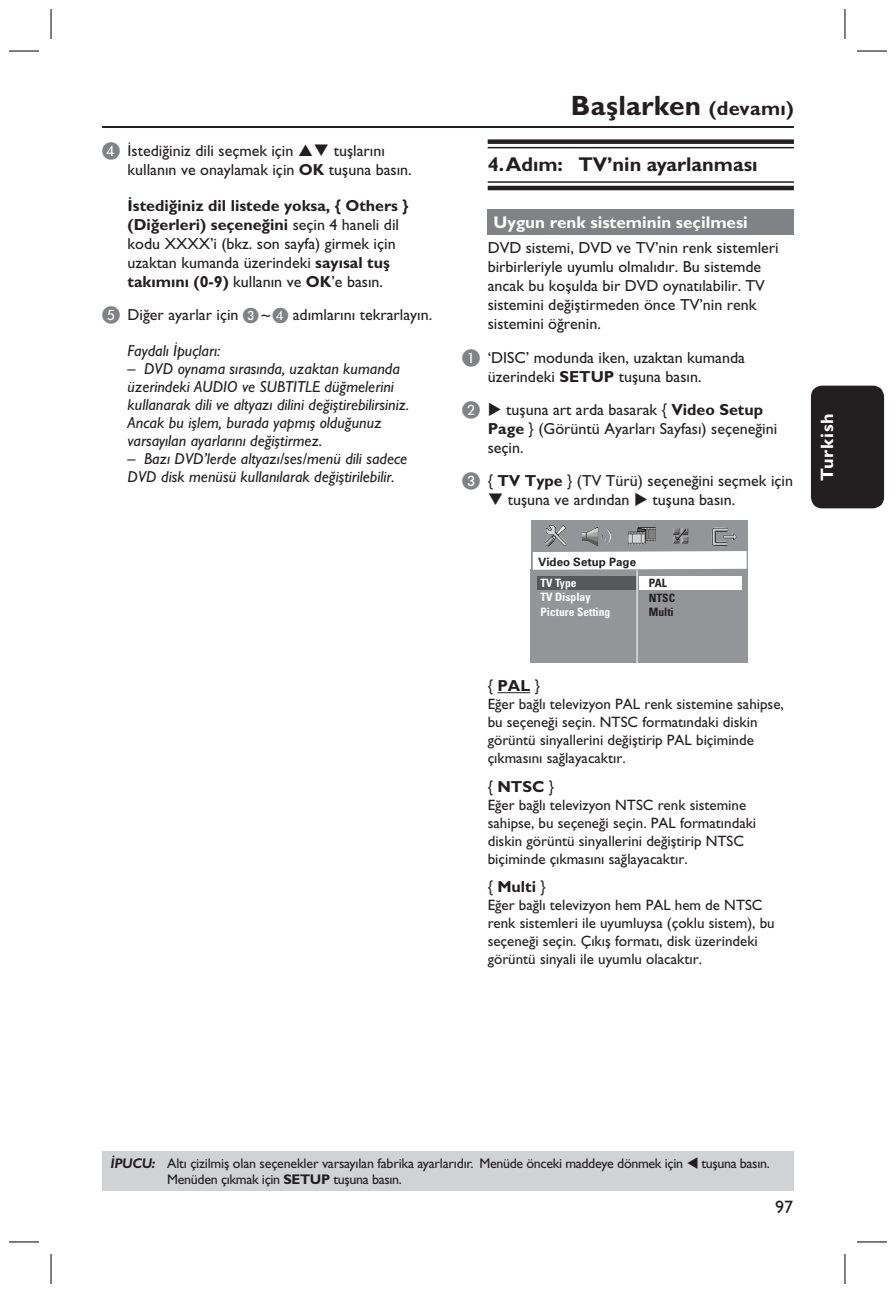
<style>
.page{position:relative;width:896px;height:1293px;background:#fff}
.page>*{position:absolute;margin:0;border:0;box-sizing:border-box;transform-origin:0 0}
.t1{font:700 28px "Gill Sans Tur";letter-spacing:.005em;color:#231f20}
.t2{font:700 20px "Gill Sans Tur";color:#231f20}
.t3{font:700 18px "Gill Sans Std";letter-spacing:.05em;color:#fff}
.t4{font:18px "Gill Sans Std";color:#231f20}
.t5{font:18px "Philips Pi Roman";color:#808285}
.t6{font:700 17px "Gill Sans Tur";color:#fff}
.t7{font:16px/19px "Gill Sans Tur";color:#231f20}
.t8{font:italic 16px/18px "Gill Sans Tur";color:#231f20}
.t9{font:700 16px "Gill Sans Tur";color:#231f20}
.t10{font:15px/18px "Gill Sans Tur";color:#231f20}
.t11{font:14px "Gill Sans Tur";letter-spacing:-.025em;color:#231f20}
.t12{font:700 condensed 11.6px/14.4px "Univers";color:#fff}
.t13{font:700 11.6px "Univers";color:#231f20}
.t14{font:700 condensed 11.6px/14.4px "Univers";color:#231f20}
.s1{font-family:"Philips Pi Roman";font-size:18px;color:#808285}
.s2{font-weight:700}
.s3{font-family:"Philips Pi Roman";color:#808285}
.s4{font-size:20px}
.s5{font-weight:400}
.s6{font-weight:700;font-style:italic}
</style>
<div class="page">
<div style="left:811px;top:386px;width:73px;height:122px;background:#231f20;border-radius:11px"></div>
<div style="left:488px;top:139px;width:306px;height:5px;background:#231f20"></div>
<hr style="left:488px;top:147px;width:306px;height:1px;background:#231f20">
<hr style="left:488px;top:181px;width:306px;height:2px;background:#231f20">
<hr style="left:488px;top:186px;width:306px;height:4px;background:#231f20">
<hr style="left:497px;top:692px;width:33px;height:1px;background:#231f20">
<div style="left:488px;top:209px;width:306px;height:25px;background:#808285"></div>
<div style="left:531px;top:520px;width:216px;height:52px;background:#939598"></div>
<div style="left:531px;top:569px;width:217px;height:93px;background:#939598"></div>
<svg style="left:533px;top:551px;width:214px;height:19px;background:#f7f7f7"></svg>
<div style="left:537px;top:577px;width:98px;height:13px;background:#57585a"></div>
<div style="left:639px;top:577px;width:103px;height:13px;background:#fff"></div>
<img style="left:545px;top:525px;width:21px;height:21px">
<img style="left:711px;top:527px;width:26px;height:19px">
<img style="left:628px;top:527px;width:28px;height:18px">
<img style="left:673px;top:528px;width:15px;height:15px">
<img style="left:582px;top:526px;width:29px;height:20px">
<hr style="left:637px;top:570px;width:1px;height:92px;background:#d1d2d4">
<hr style="left:102px;top:126px;width:692px;height:2px;background:#231f20">
<div style="left:102px;top:1151px;width:692px;height:40px;background:#d1d2d4"></div>
<hr style="left:9px;top:51px;width:30px;height:1px;background:#000">
<hr style="left:857px;top:51px;width:30px;height:1px;background:#000">
<hr style="left:9px;top:1241px;width:30px;height:1px;background:#000">
<hr style="left:857px;top:1241px;width:30px;height:1px;background:#000">
<hr style="left:51px;top:9px;width:1px;height:30px;background:#000">
<hr style="left:51px;top:1254px;width:1px;height:30px;background:#000">
<hr style="left:844px;top:9px;width:1px;height:30px;background:#000">
<hr style="left:844px;top:1254px;width:1px;height:30px;background:#000">
<p class="t7" style="left:102px;top:143px;width:193px"><span class="s1">D</span> İstediğiniz dili seçmek için</p>
<p class="t7" style="left:128px;top:143px;width:286px;text-indent:206px">tuşlarını kullanın ve onaylamak için <span class="s2">OK</span> tuşuna basın.</p>
<p class="t7" style="left:128px;top:197px;width:282px"><span class="s2">İstediğiniz dil listede yoksa, { Others } (Diğerleri) seçeneğini</span> seçin 4 haneli dil kodu XXXX’i (bkz. son sayfa) girmek için uzaktan kumanda üzerindeki <span class="s2">sayısal tuş takımını (0-9)</span> kullanın ve <span class="s2">OK</span>’e basın.</p>
<p class="t7" style="left:102px;top:307px;width:332px"><span class="s1">E</span> Diğer ayarlar için <span class="s3">C</span> ~ <span class="s3">D</span> adımlarını tekrarlayın.</p>
<p class="t8" style="left:128px;top:343px;width:94px">Faydalı İpuçları:</p>
<p class="t8" style="left:128px;top:361px;width:283px">– DVD oynama sırasında, uzaktan kumanda üzerindeki AUDIO ve SUBTITLE düğmelerini kullanarak dili ve altyazı dilini değiştirebilirsiniz.<br>Ancak bu işlem, burada yapmış olduğunuz varsayılan ayarlarını değiştirmez.</p>
<p class="t8" style="left:128px;top:451px;width:281px">– Bazı DVD’lerde altyazı/ses/menü dili sadece<br>DVD disk menüsü kullanılarak değiştirilebilir.</p>
<h1 class="t1" style="left:571px;top:95px;width:224px">Başlarken <span class="s4">(devamı)</span></h1>
<p class="t2" style="left:488px;top:157px;width:271px">4. Adım: TV’nin ayarlanması</p>
<p class="t6" style="left:493px;top:216px;width:256px">Uygun renk sisteminin seçilmesi</p>
<p class="t7" style="left:488px;top:240px;width:293px">DVD sistemi, DVD ve TV’nin renk sistemleri birbirleriyle uyumlu olmalıdır. Bu sistemde ancak bu koşulda bir DVD oynatılabilir. TV sistemini değiştirmeden önce TV’nin renk sistemini öğrenin.</p>
<p class="t7" style="left:488px;top:350px;width:259px;text-indent:-26px"><span class="s1">A</span> ‘DISC’ modunda iken, uzaktan kumanda üzerindeki <span class="s2">SETUP</span> tuşuna basın.</p>
<p class="t5" style="left:462px;top:401px;width:19px">B</p>
<p class="t7" style="left:488px;top:402px;width:291px;text-indent:19px">tuşuna art arda basarak { <span class="s2">Video Setup<br>Page</span> } (Görüntü Ayarları Sayfası) seçeneğini seçin.</p>
<p class="t7" style="left:508px;top:473px;width:287px;text-indent:-46px"><span class="s1">C</span> { <span class="s2">TV Type</span> } (TV Türü) seçeneğini seçmek için tuşuna ve ardından</p>
<p class="t7" style="left:652px;top:492px;width:84px">tuşuna basın.</p>
<p class="t13" style="left:538px;top:557px;width:99px">Video Setup Page</p>
<p class="t12" style="left:540px;top:577px;width:71px">TV Type<br>TV Display<br>Picture Setting</p>
<p class="t14" style="left:649px;top:577px;width:28px">PAL<br>NTSC<br>Multi</p>
<p class="t9" style="left:488px;top:680px;width:54px"><span class="s5">{</span> PAL <span class="s5">}</span></p>
<p class="t10" style="left:488px;top:697px;width:298px">Eğer bağlı televizyon PAL renk sistemine sahipse, bu seçeneği seçin. NTSC formatındaki diskin görüntü sinyallerini değiştirip PAL biçiminde çıkmasını sağlayacaktır.</p>
<p class="t9" style="left:488px;top:780px;width:68px"><span class="s5">{</span> NTSC <span class="s5">}</span></p>
<p class="t10" style="left:488px;top:797px;width:270px">Eğer bağlı televizyon NTSC renk sistemine sahipse, bu seçeneği seçin. PAL formatındaki diskin görüntü sinyallerini değiştirip NTSC biçiminde çıkmasını sağlayacaktır.</p>
<p class="t9" style="left:488px;top:881px;width:60px"><span class="s5">{</span> Multi <span class="s5">}</span></p>
<p class="t10" style="left:488px;top:898px;width:288px">Eğer bağlı televizyon hem PAL hem de NTSC renk sistemleri ile uyumluysa (çoklu sistem), bu seçeneği seçin. Çıkış formatı, disk üzerindeki görüntü sinyali ile uyumlu olacaktır.</p>
<p class="t3" style="left:821px;top:480px;width:69px;rotate:-90deg">Turkish</p>
<p class="t11" style="left:111px;top:1158px;width:574px"><span class="s6">İPUCU:</span> Altı çizilmiş olan seçenekler varsayılan fabrika ayarlarıdır. Menüde önceki maddeye dönmek için</p>
<p class="t11" style="left:701px;top:1158px;width:70px">tuşuna basın.</p>
<p class="t11" style="left:167px;top:1174px;width:236px">Menüden çıkmak için <span class="s2">SETUP</span> tuşuna basın.</p>
<p class="t4" style="left:775px;top:1201px;width:19px">97</p>
</div>
